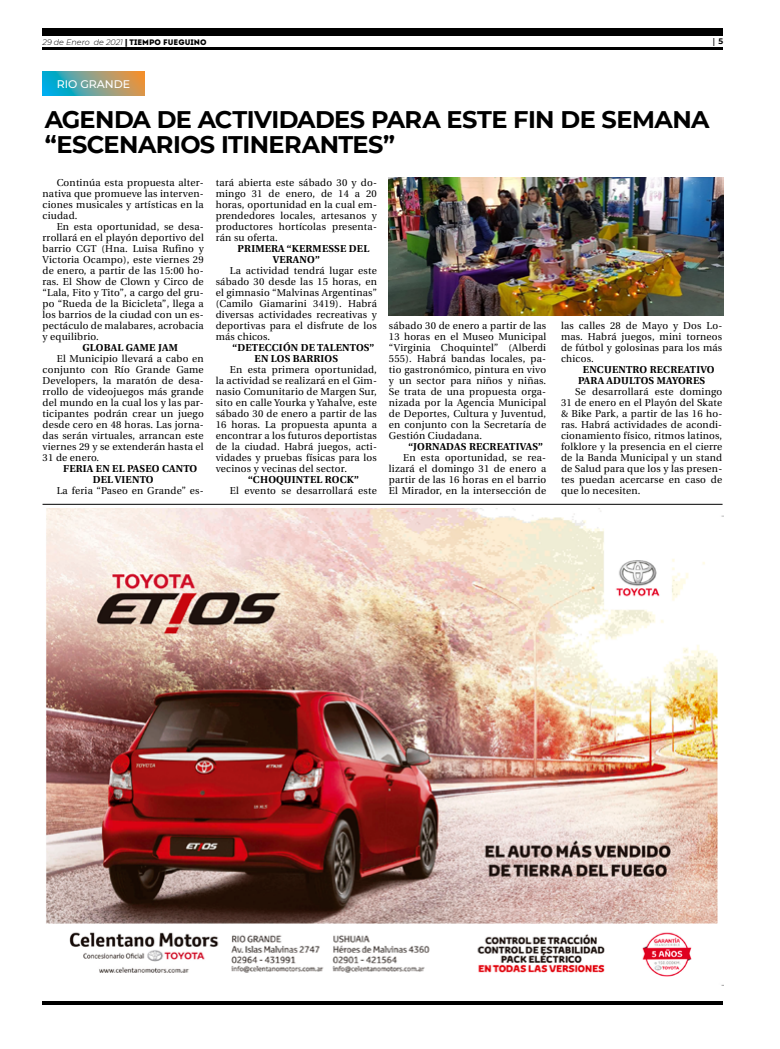
<style>
.page{position:relative;width:780px;height:1049px;background:#fff}
.page>*{position:absolute;margin:0;border:0;box-sizing:border-box;transform-origin:0 0}
.t1{font:700 24px/25px "Montserrat";letter-spacing:-.025em;color:#000}
.t2{font:500 11px "Montserrat";color:#fff}
.t3{font:10px/11px "Utopia";letter-spacing:.02em;color:#000;text-align:justify}
.t4{font:700 10px/11px "Utopia";letter-spacing:.02em;color:#000}
.t5{font:italic 300 8px "Montserrat";color:#000}
.t6{font:700 8px "Utopia";color:#000}
.s1{font-family:"Fedra Sans Pro";font-weight:700;font-style:normal}
.s2{font-family:"Intro";font-weight:400;font-style:normal}
.s3{font-family:"Montserrat"}
</style>
<div class="page">
<hr style="left:43px;top:48px;width:680px;height:2px;background:#000">
<div style="left:43px;top:28px;width:680px;height:7px;background:#000"></div>
<hr style="left:43px;top:1001px;width:680px;height:4px;background:#000">
<hr style="left:43px;top:504px;width:679px;height:1px;background:#000">
<img style="left:46px;top:509px;width:677px;height:477px">
<svg style="left:43px;top:72px;width:102px;height:24px;background:#77a08f"></svg>
<img style="left:389px;top:177px;width:334px;height:138px">
<p class="t5" style="left:43px;top:36px;width:165px">29 de Enero de 2021 <span class="s1">|</span> <span class="s2">TIEMPO FUEGUINO</span></p>
<p class="t6" style="left:712px;top:37px;width:12px">| <span class="s3">5</span></p>
<p class="t2" style="left:57px;top:76px;width:75px">RIO GRANDE</p>
<h1 class="t1" style="left:45px;top:106px;width:666px">AGENDA DE ACTIVIDADES PARA ESTE FIN DE SEMANA “ESCENARIOS ITINERANTES”</h1>
<p class="t3" style="left:43px;top:177px;width:163px;text-indent:14px">Continúa esta propuesta alter&shy;nativa que promueve las interven&shy;ciones musicales y artísticas en la ciudad.</p>
<p class="t3" style="left:43px;top:221px;width:163px;text-indent:14px">En esta oportunidad, se desa&shy;rrollará en el playón deportivo del barrio CGT (Hna. Luisa Rufino y Victoria Ocampo), este viernes 29 de enero, a partir de las 15:00 ho&shy;ras. El Show de Clown y Circo de “Lala, Fito y Tito”, a cargo del gru&shy;po “Rueda de la Bicicleta”, llega a los barrios de la ciudad con un es&shy;pectáculo de malabares, acrobacia y equilibrio.</p>
<p class="t4" style="left:82px;top:342px;width:97px">GLOBAL GAME JAM</p>
<p class="t3" style="left:43px;top:353px;width:163px;text-indent:14px">El Municipio llevará a cabo en conjunto con Río Grande Game Developers, la maratón de desa&shy;rrollo de videojuegos más grande del mundo en la cual los y las par&shy;ticipantes podrán crear un juego desde cero en 48 horas. Las jorna&shy;das serán virtuales, arrancan este viernes 29 y se extenderán hasta el 31 de enero.</p>
<p class="t4" style="left:93px;top:463px;width:106px;text-indent:-29px">FERIA EN EL PASEO CANTO<br>DEL VIENTO</p>
<p class="t3" style="left:57px;top:485px;width:148px">La feria “Paseo en Grande” es-</p>
<p class="t3" style="left:216px;top:177px;width:163px">tará abierta este sábado 30 y do&shy;mingo 31 de enero, de 14 a 20 horas, oportunidad en la cual em&shy;prendedores locales, artesanos y productores hortícolas presenta&shy;rán su oferta.</p>
<p class="t4" style="left:273px;top:243px;width:98px;text-indent:-35px">PRIMERA “KERMESSE DEL<br>VERANO”</p>
<p class="t3" style="left:216px;top:265px;width:163px;text-indent:14px">La actividad tendrá lugar este sábado 30 desde las 15 horas, en el gimnasio “Malvinas Argentinas” (Camilo Giamarini 3419). Habrá diversas actividades recreativas y deportivas para el disfrute de los más chicos.</p>
<p class="t4" style="left:254px;top:342px;width:121px;text-indent:-22px">“DETECCIÓN DE TALENTOS”<br>EN LOS BARRIOS</p>
<p class="t3" style="left:216px;top:364px;width:163px;text-indent:14px">En esta primera oportunidad, la actividad se realizará en el Gim&shy;nasio Comunitario de Margen Sur, sito en calle Yourka y Yahalve, este sábado 30 de enero a partir de las 16 horas. La propuesta apunta a encontrar a los futuros deportistas de la ciudad. Habrá juegos, acti&shy;vidades y pruebas físicas para los vecinos y vecinas del sector.</p>
<p class="t4" style="left:248px;top:474px;width:112px">“CHOQUINTEL ROCK”</p>
<p class="t3" style="left:230px;top:485px;width:148px">El evento se desarrollará este</p>
<p class="t3" style="left:389px;top:320px;width:159px">sábado 30 de enero a partir de las 13 horas en el Museo Municipal “Virginia Choquintel” (Alberdi 555). Habrá bandas locales, pa&shy;tio gastronómico, pintura en vivo y un sector para niños y niñas.<br>Se trata de una propuesta orga&shy;nizada por la Agencia Municipal de Deportes, Cultura y Juventud, en conjunto con la Secretaría de Gestión Ciudadana.</p>
<p class="t4" style="left:408px;top:441px;width:136px">“JORNADAS RECREATIVAS”</p>
<p class="t3" style="left:389px;top:452px;width:159px;text-indent:14px">En esta oportunidad, se rea&shy;lizará el domingo 31 de enero a partir de las 16 horas en el barrio El Mirador, en la intersección de</p>
<p class="t3" style="left:561px;top:320px;width:163px">las calles 28 de Mayo y Dos Lo&shy;mas. Habrá juegos, mini torneos de fútbol y golosinas para los más chicos.</p>
<p class="t4" style="left:578px;top:364px;width:138px;text-indent:5px">ENCUENTRO RECREATIVO<br>PARA ADULTOS MAYORES</p>
<p class="t3" style="left:561px;top:386px;width:163px;text-indent:14px">Se desarrollará este domingo 31 de enero en el Playón del Skate &amp; Bike Park, a partir de las 16 ho&shy;ras. Habrá actividades de acondi&shy;cionamiento físico, ritmos latinos, folklore y la presencia en el cierre de la Banda Municipal y un stand de Salud para que los y las presen&shy;tes puedan acercarse en caso de que lo necesiten.</p>
</div>
